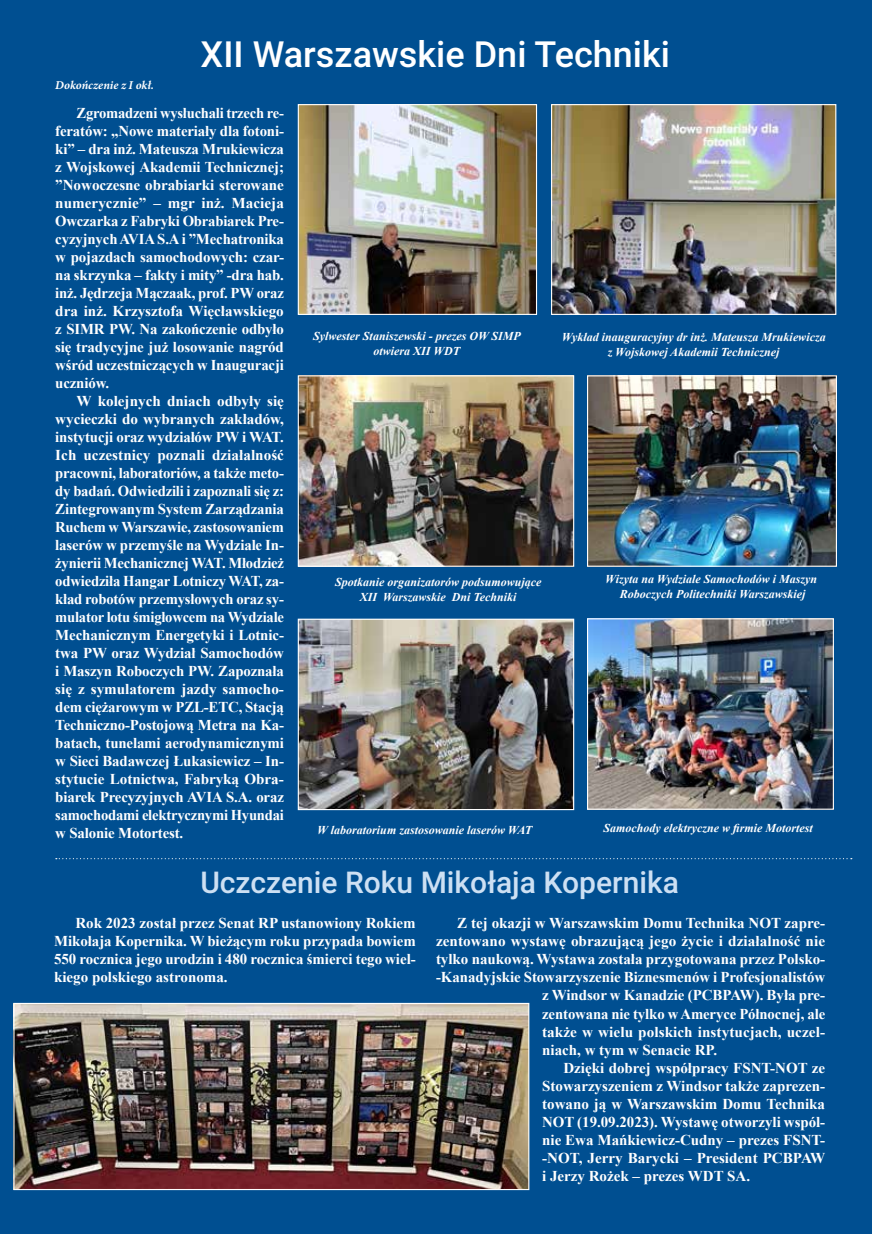
<style>
.page{position:relative;width:872px;height:1234px;background:#fff}
.page>*{position:absolute;margin:0;border:0;box-sizing:border-box;transform-origin:0 0}
.t1{font:500 36px "Roboto";color:#fff}
.t2{font:500 30px "Roboto";color:#cde0f3}
.t3{font:700 15px/18px "Times New Roman";color:#fff;text-align:justify}
.t4{font:italic 700 12px/15px "Times New Roman";color:#fff;text-align:center}
.t5{font:italic 700 12px "Minion Pro";color:#fff}
</style>
<div class="page">
<div style="left:0;top:0;width:872px;height:1233px;background:#004f91"></div>
<img style="left:300px;top:106px;width:235px;height:207px">
<div style="left:298px;top:104px;width:239px;height:211px;border:1px solid #fff"></div>
<img style="left:553px;top:106px;width:281px;height:207px">
<div style="left:551px;top:104px;width:285px;height:211px;border:1px solid #fff"></div>
<img style="left:589px;top:620px;width:243px;height:187px">
<div style="left:587px;top:618px;width:247px;height:191px;border:1px solid #fff"></div>
<img style="left:300px;top:620px;width:272px;height:188px">
<div style="left:298px;top:618px;width:276px;height:192px;border:1px solid #fff"></div>
<img style="left:300px;top:377px;width:272px;height:187px">
<div style="left:298px;top:375px;width:276px;height:191px;border:1px solid #fff"></div>
<img style="left:15px;top:1004px;width:512px;height:183px">
<div style="left:13px;top:1002px;width:516px;height:187px;border:1px solid #fff"></div>
<svg style="left:56px;top:858px;width:796px;height:1px"></svg>
<img style="left:589px;top:377px;width:246px;height:187px">
<div style="left:587px;top:375px;width:250px;height:191px;border:1px solid #fff"></div>
<p class="t5" style="left:55px;top:77px;width:100px">Dokończenie z I okł.</p>
<h1 class="t1" style="left:201px;top:29px;width:471px">XII Warszawskie Dni Techniki</h1>
<p class="t3" style="left:55px;top:103px;width:230px;text-indent:21px">Zgromadzeni wysłuchali trzech re&shy;feratów: „Nowe materiały dla fotoni&shy;ki” – dra inż. Mateusza Mrukiewicza z Wojskowej Akademii Technicznej; ”Nowoczesne obrabiarki sterowane numerycznie” – mgr inż. Macieja Owczarka z Fabryki Obrabiarek Pre&shy;cyzyjnych AVIA S.Ai ”Mechatronika w pojazdach samochodowych: czar&shy;na skrzynka – fakty i mity” -dra hab. inż. Jędrzeja Mączaak, prof. PW oraz dra inż. Krzysztofa Więcławskiego z SIMR PW. Na zakończenie odbyło się tradycyjne już losowanie nagród wśród uczestniczących w Inauguracji uczniów.</p>
<p class="t3" style="left:55px;top:391px;width:230px;text-indent:21px">W kolejnych dniach odbyły się wycieczki do wybranych zakładów, instytucji oraz wydziałów PW i WAT.<br>Ich uczestnicy poznali działalność pracowni, laboratoriów, a także meto&shy;dy badań. Odwiedzili i zapoznali się z:<br>Zintegrowanym System Zarządzania Ruchem w Warszawie, zastosowaniem laserów w przemyśle na Wydziale In&shy;żynierii Mechanicznej WAT. Młodzież odwiedziła Hangar Lotniczy WAT, za&shy;kład robotów przemysłowych oraz sy&shy;mulator lotu śmigłowcem na Wydziale Mechanicznym Energetyki i Lotnic&shy;twa PW oraz Wydział Samochodów i Maszyn Roboczych PW. Zapoznała się z symulatorem jazdy samocho&shy;dem ciężarowym w PZL-ETC, Stacją Techniczno-Postojową Metra na Ka&shy;batach, tunelami aerodynamicznymi w Sieci Badawczej Łukasiewicz – In&shy;stytucie Lotnictwa, Fabryką Obra&shy;biarek Precyzyjnych AVIA S.A. oraz samochodami elektrycznymi Hyundai w Salonie Motortest.</p>
<p class="t4" style="left:313px;top:328px;width:209px">Sylwester Staniszewski - prezes OW SIMP otwiera XII WDT</p>
<p class="t4" style="left:562px;top:329px;width:265px">Wykład inauguracyjny dr inż. Mateusza Mrukiewicza z Wojskowej Akademii Technicznej</p>
<p class="t4" style="left:335px;top:574px;width:208px">Spotkanie organizatorów podsumowujące<br>XII Warszawskie Dni Techniki</p>
<p class="t4" style="left:605px;top:571px;width:213px">Wizyta na Wydziale Samochodów i Maszyn<br>Roboczych Politechniki Warszawskiej</p>
<p class="t4" style="left:317px;top:822px;width:216px">W laboratorium zastosowanie laserów WAT</p>
<p class="t4" style="left:603px;top:819px;width:211px">Samochody elektryczne w firmie Motortest</p>
<h2 class="t2" style="left:200px;top:861px;width:480px">Uczczenie Roku Mikołaja Kopernika</h2>
<p class="t3" style="left:54px;top:913px;width:363px;text-indent:21px">Rok 2023 został przez Senat RP ustanowiony Rokiem Mikołaja Kopernika. W bieżącym roku przypada bowiem 550 rocznica jego urodzin i 480 rocznica śmierci tego wiel&shy;kiego polskiego astronoma.</p>
<p class="t3" style="left:457px;top:913px;width:369px">Z tej okazji w Warszawskim Domu Technika NOT zapre-</p>
<p class="t3" style="left:436px;top:931px;width:391px">zentowano wystawę obrazującą jego życie i działalność nie</p>
<p class="t3" style="left:436px;top:949px;width:391px">tylko naukową. Wystawa została przygotowana przez Polsko-</p>
<p class="t3" style="left:436px;top:967px;width:391px">-Kanadyjskie Stowarzyszenie Biznesmenów i Profesjonalistów</p>
<p class="t3" style="left:542px;top:985px;width:284px">z Windsor w Kanadzie (PCBPAW). Była pre-</p>
<p class="t3" style="left:542px;top:1003px;width:284px">zentowana nie tylko w Ameryce Północnej, ale</p>
<p class="t3" style="left:542px;top:1021px;width:284px">także w wielu polskich instytucjach, uczel-</p>
<p class="t3" style="left:542px;top:1039px;width:176px">niach, w tym w Senacie RP.</p>
<p class="t3" style="left:563px;top:1057px;width:263px">Dzięki dobrej współpracy FSNT-NOT ze</p>
<p class="t3" style="left:542px;top:1075px;width:284px">Stowarzyszeniem z Windsor także zaprezen-</p>
<p class="t3" style="left:542px;top:1093px;width:284px">towano ją w Warszawskim Domu Technika</p>
<p class="t3" style="left:542px;top:1111px;width:284px">NOT (19.09.2023). Wystawę otworzyli wspól-</p>
<p class="t3" style="left:542px;top:1129px;width:284px">nie Ewa Mańkiewicz-Cudny – prezes FSNT-</p>
<p class="t3" style="left:542px;top:1147px;width:285px">-NOT, Jerry Barycki – President PCBPAW</p>
<p class="t3" style="left:542px;top:1165px;width:209px">i Jerzy Rożek – prezes WDT SA.</p>
</div>
